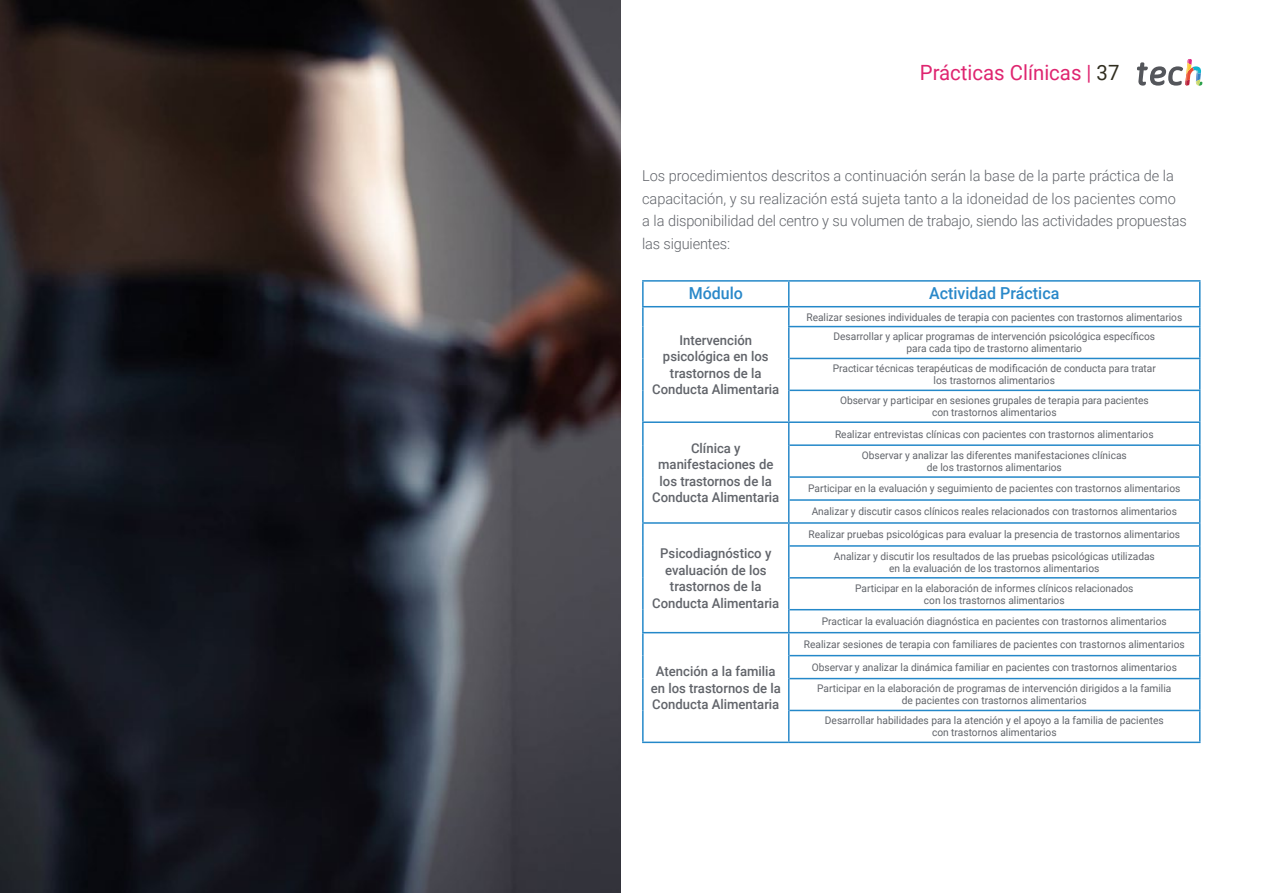
<style>
.page{position:relative;width:1263px;height:893px;background:#fff}
.page>*{position:absolute;margin:0;border:0;box-sizing:border-box;transform-origin:0 0}
.t1{font:21px "Roboto";color:#df2570}
.t2{font:500 16.5px "Roboto";color:#2988c9}
.t3{font:300 15px/22.5px "Roboto";color:#61646a}
.t4{font:500 13.5px/16.5px "Roboto";color:#61646a;text-align:center}
.t5{font:10.5px/20px "Roboto";color:#61646a;text-align:center}
.s1{color:#312e20}
</style>
<div class="page">
<svg style="left:1137px;top:59px;width:65px;height:27px"></svg>
<img style="left:0;top:0;width:621px;height:893px">
<hr style="left:642px;top:742px;width:147px;height:1px;background:#2488c9">
<hr style="left:788px;top:327px;width:1px;height:31px;background:#2988c9">
<hr style="left:788px;top:358px;width:1px;height:32px;background:#2988c9">
<hr style="left:788px;top:390px;width:1px;height:31px;background:#2988c9">
<svg style="left:788px;top:423px;width:1px;height:22px"></svg>
<hr style="left:788px;top:445px;width:1px;height:32px;background:#2988c9">
<svg style="left:788px;top:477px;width:1px;height:69px"></svg>
<hr style="left:788px;top:546px;width:1px;height:32px;background:#2988c9">
<hr style="left:788px;top:578px;width:1px;height:32px;background:#2988c9">
<svg style="left:788px;top:610px;width:1px;height:69px"></svg>
<hr style="left:788px;top:679px;width:1px;height:31px;background:#2988c9">
<hr style="left:788px;top:710px;width:1px;height:32px;background:#2988c9">
<hr style="left:642px;top:280px;width:147px;height:2px;background:#2488c9">
<hr style="left:642px;top:282px;width:2px;height:24px;background:#2488c9">
<hr style="left:789px;top:280px;width:411px;height:2px;background:#2488c9">
<svg style="left:788px;top:282px;width:1px;height:44px"></svg>
<hr style="left:642px;top:306px;width:147px;height:1px;background:#2488c9">
<hr style="left:642px;top:307px;width:2px;height:20px;background:#2488c9">
<hr style="left:642px;top:327px;width:2px;height:31px;background:#2488c9">
<hr style="left:642px;top:358px;width:2px;height:32px;background:#2488c9">
<hr style="left:642px;top:390px;width:2px;height:31px;background:#2488c9">
<hr style="left:789px;top:306px;width:411px;height:1px;background:#2488c9">
<svg style="left:1199px;top:282px;width:1px;height:44px"></svg>
<hr style="left:642px;top:421px;width:147px;height:2px;background:#2488c9">
<hr style="left:642px;top:423px;width:2px;height:22px;background:#2488c9">
<hr style="left:642px;top:445px;width:2px;height:32px;background:#2488c9">
<hr style="left:642px;top:477px;width:2px;height:23px;background:#2488c9">
<hr style="left:642px;top:500px;width:2px;height:22px;background:#2488c9">
<hr style="left:642px;top:522px;width:147px;height:2px;background:#2488c9">
<hr style="left:642px;top:524px;width:2px;height:22px;background:#2488c9">
<hr style="left:642px;top:546px;width:2px;height:32px;background:#2488c9">
<hr style="left:642px;top:578px;width:2px;height:32px;background:#2488c9">
<hr style="left:642px;top:610px;width:2px;height:22px;background:#2488c9">
<hr style="left:642px;top:632px;width:147px;height:1px;background:#2488c9">
<hr style="left:642px;top:633px;width:2px;height:23px;background:#2488c9">
<hr style="left:642px;top:656px;width:2px;height:23px;background:#2488c9">
<hr style="left:642px;top:679px;width:2px;height:31px;background:#2488c9">
<hr style="left:642px;top:710px;width:2px;height:32px;background:#2488c9">
<hr style="left:788px;top:326px;width:412px;height:1px;background:#2488c9">
<hr style="left:1199px;top:327px;width:1px;height:31px;background:#2488c9">
<hr style="left:789px;top:358px;width:411px;height:1px;background:#2488c9">
<hr style="left:1199px;top:359px;width:1px;height:31px;background:#2488c9">
<hr style="left:789px;top:390px;width:411px;height:1px;background:#2488c9">
<hr style="left:1199px;top:391px;width:1px;height:30px;background:#2488c9">
<hr style="left:789px;top:421px;width:411px;height:2px;background:#2488c9">
<svg style="left:1199px;top:423px;width:1px;height:21px"></svg>
<hr style="left:789px;top:444px;width:411px;height:2px;background:#2488c9">
<hr style="left:1199px;top:446px;width:1px;height:30px;background:#2488c9">
<hr style="left:789px;top:476px;width:411px;height:2px;background:#2488c9">
<hr style="left:789px;top:499px;width:411px;height:2px;background:#2488c9">
<hr style="left:789px;top:522px;width:411px;height:2px;background:#2488c9">
<svg style="left:1199px;top:478px;width:1px;height:67px"></svg>
<hr style="left:789px;top:545px;width:411px;height:2px;background:#2488c9">
<hr style="left:1199px;top:547px;width:1px;height:30px;background:#2488c9">
<hr style="left:789px;top:577px;width:411px;height:2px;background:#2488c9">
<hr style="left:1199px;top:579px;width:1px;height:30px;background:#2488c9">
<hr style="left:789px;top:609px;width:411px;height:1px;background:#2488c9">
<hr style="left:789px;top:632px;width:411px;height:1px;background:#2488c9">
<hr style="left:789px;top:655px;width:411px;height:1px;background:#2488c9">
<svg style="left:1199px;top:610px;width:1px;height:68px"></svg>
<hr style="left:789px;top:678px;width:411px;height:1px;background:#2488c9">
<hr style="left:1199px;top:679px;width:1px;height:31px;background:#2488c9">
<hr style="left:789px;top:710px;width:411px;height:1px;background:#2488c9">
<hr style="left:1199px;top:711px;width:1px;height:31px;background:#2488c9">
<hr style="left:789px;top:742px;width:411px;height:1px;background:#2488c9">
<h1 class="t1" style="left:920px;top:57px;width:201px">Prácticas Clínicas | <span class="s1">37</span></h1>
<p class="t3" style="left:642px;top:164px;width:546px">Los procedimientos descritos a continuación serán la base de la parte práctica de la capacitación, y su realización está sujeta tanto a la idoneidad de los pacientes como a la disponibilidad del centro y su volumen de trabajo, siendo las actividades propuestas las siguientes:</p>
<h2 class="t2" style="left:689px;top:282px;width:56px">Módulo</h2>
<h2 class="t2" style="left:929px;top:282px;width:132px">Actividad Práctica</h2>
<p class="t4" style="left:652px;top:331px;width:129px">Intervención psicológica en los trastornos de la<br>Conducta Alimentaria</p>
<p class="t5" style="left:806px;top:306px;width:377px">Realizar sesiones individuales de terapia con pacientes con trastornos alimentarios<br>Desarrollar y aplicar programas de intervención psicológica específicos</p>
<p class="t5" style="left:833px;top:338px;width:325px">para cada tipo de trastorno alimentario<br>Practicar técnicas terapéuticas de modificación de conducta para tratar</p>
<p class="t5" style="left:840px;top:370px;width:310px">los trastornos alimentarios<br>Observar y participar en sesiones grupales de terapia para pacientes</p>
<p class="t5" style="left:932px;top:402px;width:126px">con trastornos alimentarios</p>
<p class="t4" style="left:652px;top:439px;width:129px">Clínica y manifestaciones de los trastornos de la<br>Conducta Alimentaria</p>
<p class="t4" style="left:652px;top:545px;width:129px">Psicodiagnóstico y evaluación de los trastornos de la<br>Conducta Alimentaria</p>
<p class="t4" style="left:651px;top:662px;width:132px">Atención a la familia en los trastornos de la<br>Conducta Alimentaria</p>
<p class="t5" style="left:835px;top:423px;width:320px;line-height:21.5px">Realizar entrevistas clínicas con pacientes con trastornos alimentarios<br>Observar y analizar las diferentes manifestaciones clínicas</p>
<p class="t5" style="left:808px;top:456px;width:374px;line-height:21.5px">de los trastornos alimentarios<br>Participar en la evaluación y seguimiento de pacientes con trastornos alimentarios</p>
<p class="t5" style="left:812px;top:501px;width:367px">Analizar y discutir casos clínicos reales relacionados con trastornos alimentarios</p>
<p class="t5" style="left:808px;top:524px;width:373px;line-height:21.5px">Realizar pruebas psicológicas para evaluar la presencia de trastornos alimentarios<br>Analizar y discutir los resultados de las pruebas psicológicas utilizadas</p>
<p class="t5" style="left:855px;top:558px;width:280px">en la evaluación de los trastornos alimentarios<br>Participar en la elaboración de informes clínicos relacionados</p>
<p class="t5" style="left:822px;top:589px;width:346px;line-height:21.5px">con los trastornos alimentarios<br>Practicar la evaluación diagnóstica en pacientes con trastornos alimentarios</p>
<p class="t5" style="left:804px;top:632px;width:382px;line-height:23px">Realizar sesiones de terapia con familiares de pacientes con trastornos alimentarios<br>Observar y analizar la dinámica familiar en pacientes con trastornos alimentarios</p>
<p class="t5" style="left:817px;top:682px;width:356px;line-height:12px">Participar en la elaboración de programas de intervención dirigidos a la familia de pacientes con trastornos alimentarios</p>
<p class="t5" style="left:825px;top:714px;width:340px;line-height:12px">Desarrollar habilidades para la atención y el apoyo a la familia de pacientes con trastornos alimentarios</p>
</div>
